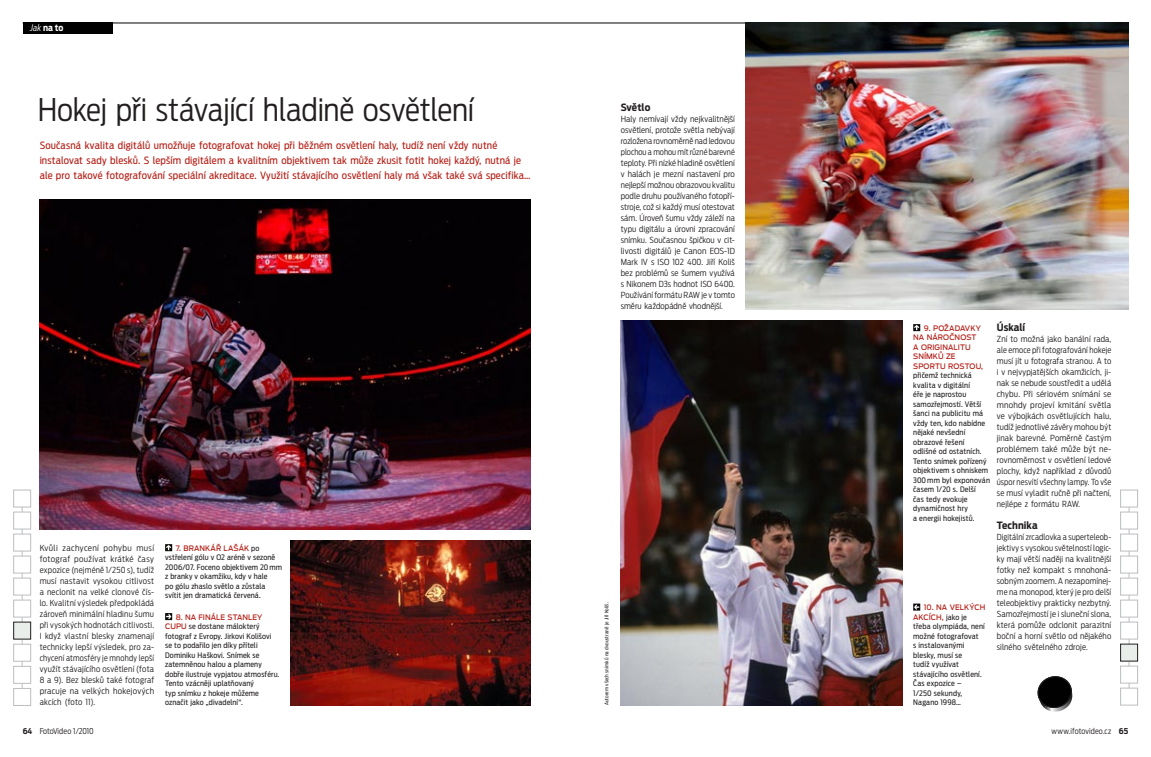
<style>
.page{position:relative;width:1151px;height:757px;background:#fff}
.page>*{position:absolute;margin:0;border:0;box-sizing:border-box;transform-origin:0 0}
.t1{font:300 condensed 31px "Antenna OT";letter-spacing:-.01em;color:#231f20}
.t2{font:condensed 10px/15px "Antenna OT";letter-spacing:.015em;color:#b41d15}
.t3{font:700 condensed 10px "Antenna OT";letter-spacing:.005em;color:#231f20}
.t4{font:700 condensed 9px "Antenna OT";color:#fff}
.t5{font:300 condensed 8.3px/11px "Antenna OT";letter-spacing:.015em;color:#231f20;text-align:justify}
.t6{font:300 condensed 8.3px/11px "Antenna OT";letter-spacing:.015em;color:#231f20;text-align:justify;scale:1.05 1}
.t7{font:300 condensed 8.3px/11px "Antenna OT";letter-spacing:.015em;color:#231f20;text-align:justify;scale:1.07 1}
.t8{font:300 condensed 8px "Antenna OT";letter-spacing:.01em;color:#231f20}
.t9{font:300 condensed 8px "Antenna OT";letter-spacing:-.015em;color:#231f20}
.t10{font:condensed 7.5px/9.5px "Antenna OT";letter-spacing:.015em;color:#231f20}
.t11{font:500 7.5px/9.5px "Antenna OT";letter-spacing:.01em;color:#b41d15;scale:.94 1}
.t12{font:condensed 5px "Antenna OT";letter-spacing:.01em;color:#231f20}
.s1{font-weight:300;font-style:italic}
.s2{font-weight:500;font-stretch:normal;color:#b41d15}
.s3{font-weight:700}
</style>
<div class="page">
<img style="left:40px;top:199px;width:490px;height:330px">
<img style="left:291px;top:540px;width:239px;height:165px">
<hr style="left:22px;top:496px;width:1px;height:203px;background:#bcbdc0">
<div style="left:13px;top:644px;width:18px;height:17px;background:#fff;border:1px solid #bcbdc0"></div>
<div style="left:14px;top:622px;width:17px;height:17px;background:#e9eeeb"></div>
<div style="left:13px;top:622px;width:18px;height:17px;border:1px solid #231f20"></div>
<div style="left:13px;top:600px;width:18px;height:17px;background:#fff;border:1px solid #bcbdc0"></div>
<div style="left:13px;top:578px;width:18px;height:17px;background:#fff;border:1px solid #bcbdc0"></div>
<div style="left:13px;top:556px;width:18px;height:17px;background:#fff;border:1px solid #bcbdc0"></div>
<div style="left:13px;top:534px;width:18px;height:17px;background:#fff;border:1px solid #bcbdc0"></div>
<div style="left:13px;top:512px;width:18px;height:17px;background:#fff;border:1px solid #bcbdc0"></div>
<div style="left:13px;top:490px;width:18px;height:17px;background:#fff;border:1px solid #bcbdc0"></div>
<div style="left:13px;top:688px;width:18px;height:18px;background:#fff;border:1px solid #bcbdc0"></div>
<div style="left:13px;top:666px;width:18px;height:17px;background:#fff;border:1px solid #bcbdc0"></div>
<div style="left:23px;top:23px;width:89px;height:11px;background:#010101"></div>
<hr style="left:23px;top:23px;width:1105px;height:1px;background:#010101">
<img style="left:746px;top:23px;width:382px;height:286px">
<img style="left:620px;top:320px;width:283px;height:385px">
<svg style="left:165px;top:544px;width:7px;height:7px"></svg>
<svg style="left:913px;top:603px;width:7px;height:7px"></svg>
<svg style="left:913px;top:324px;width:7px;height:7px"></svg>
<svg style="left:165px;top:613px;width:7px;height:7px"></svg>
<hr style="left:1129px;top:496px;width:1px;height:203px;background:#bcbdc0">
<div style="left:1120px;top:644px;width:17px;height:17px;background:#e9eeeb"></div>
<div style="left:1120px;top:644px;width:18px;height:17px;border:1px solid #231f20"></div>
<div style="left:1120px;top:622px;width:18px;height:17px;background:#fff;border:1px solid #bcbdc0"></div>
<div style="left:1120px;top:600px;width:18px;height:17px;background:#fff;border:1px solid #bcbdc0"></div>
<div style="left:1120px;top:578px;width:18px;height:17px;background:#fff;border:1px solid #bcbdc0"></div>
<div style="left:1120px;top:556px;width:18px;height:17px;background:#fff;border:1px solid #bcbdc0"></div>
<div style="left:1120px;top:534px;width:18px;height:17px;background:#fff;border:1px solid #bcbdc0"></div>
<div style="left:1120px;top:512px;width:18px;height:17px;background:#fff;border:1px solid #bcbdc0"></div>
<div style="left:1120px;top:490px;width:18px;height:17px;background:#fff;border:1px solid #bcbdc0"></div>
<div style="left:1120px;top:688px;width:18px;height:17px;background:#fff;border:1px solid #bcbdc0"></div>
<div style="left:1120px;top:666px;width:18px;height:17px;background:#fff;border:1px solid #bcbdc0"></div>
<svg style="left:1037px;top:676px;width:36px;height:36px"></svg>
<p class="t4" style="left:30px;top:22px;width:35px"><span class="s1">Jak</span> na to</p>
<h1 class="t1" style="left:38px;top:89px;width:438px">Hokej při stávající hladině osvětlení</h1>
<p class="t2" style="left:40px;top:137px;width:492px">Současná kvalita digitálů umožňuje fotografovat hokej při běžném osvětlení haly, tudíž není vždy nutné instalovat sady blesků. S lepším digitálem a kvalitním objektivem tak může zkusit fotit hokej každý, nutná je ale pro takové fotografování speciální akreditace. Využití stávajícího osvětlení haly má však také svá specifika…</p>
<h2 class="t3" style="left:621px;top:101px;width:31px">Světlo</h2>
<p class="t6" style="left:621px;top:113px;width:110px">Haly nemívají vždy nejkvalitnější osvětlení, protože světla nebývají rozložena rovnoměrně nad ledovou plochou amohou mít různé barevné teploty. Při nízké hladině osvětlení v halách je mezní nastavení pro nejlepší možnou obrazovou kvalitu podle druhu používaného fotopří&shy;stroje, což si každý musí otestovat sám. Úroveň šumu vždy záleží na typu digitálu a úrovni zpracování snímku. Současnou špičkou v cit&shy;livosti digitálů je Canon EOS-1D Mark IV s ISO 102 400. Jiří Koliš bez problémů se šumem využívá s Nikonem D3s hodnot ISO 6400.<br>Používání formátu RAW je v tomto směru každopádně vhodnější.</p>
<p class="t7" style="left:40px;top:542px;width:108px">Kvůli zachycení pohybu musí fotograf používat krátké časy expozice (nejméně 1/250 s), tudíž musí nastavit vysokou citlivost a neclonit na velké clonové čís&shy;lo. Kvalitní výsledek předpokládá zároveň minimální hladinu šumu při vysokých hodnotách citlivosti.<br>I když vlastní blesky znamenají technicky lepší výsledek, pro za&shy;chycení atmosféry je mnohdy lepší využít stávajícího osvětlení (fota 8 a 9). Bez blesků také fotograf pracuje na velkých hokejových akcích (foto 11).</p>
<p class="t10" style="left:165px;top:543px;width:118px;text-indent:11px"><span class="s2">7. BRANKÁŘ LAŠÁK</span> po vstřelení gólu v O2 aréně v sezoně<br>2006/07. Foceno objektivem 20mm z branky v okamžiku, kdy v hale<br>po gólu zhaslo světlo a zůstala svítit jen dramatická červená.</p>
<p class="t10" style="left:165px;top:612px;width:116px;text-indent:11px"><span class="s2">8. NA FINÁLE STAN LEY<br>CUPU</span> se dostane málokterý fotograf z Evropy. Jirkovi Kolišovi se to podařilo jen díky příteli<br>Dominiku Haškovi. Snímek se zatemněnou halou a plameny dobře ilustruje vypjatou atmosféru.<br>Tento vzácněji uplatňovaný<br>typ snímku z hokeje můžeme označit jako „divadelní“.</p>
<p class="t12" style="left:603px;top:705px;width:104px;rotate:-90deg">Autorem všech snímků na dvoustraně je Jiří Koliš.</p>
<h2 class="t3" style="left:997px;top:321px;width:30px">Úskalí</h2>
<p class="t5" style="left:997px;top:333px;width:116px">Zní to možná jako banální rada, ale emoce při fotografování hokeje musí jít u fotografa stranou. A to i v nejvypjatějších okamžicích, ji&shy;nak se nebude soustředit a udělá chybu. Při sériovém snímání se mnohdy projeví kmitání světla ve výbojkách osvětlujících halu, tudíž jednotlivé závěry mohou být jinak barevné. Poměrně častým problémem také může být ne&shy;rovnoměrnost v osvětlení ledové plochy, když například z důvodů úspor nesvítí všechny lampy. To vše se musí vyladit ručně při načtení, nejlépe z formátu RAW.</p>
<h2 class="t3" style="left:997px;top:519px;width:42px">Technika</h2>
<p class="t5" style="left:997px;top:531px;width:116px">Digitální zrcadlovka a superteleob&shy;jektivy s vysokou světelností logic&shy;ky mají větší naději na kvalitnější fotky než kompakt s mnohoná&shy;sobným zoomem. A nezapomínej&shy;me na monopod, který je pro delší teleobjektivy prakticky nezbytný.<br>Samozřejmostí je i sluneční slona, která pomůže odclonit parazitní boční a horní světlo od nějakého silného světelného zdroje.</p>
<p class="t11" style="left:913px;top:323px;width:76px;text-indent:11px">9. POŽADAVKY<br>NA NÁROČNOST<br>A ORIGINALITU<br>SN ÍMKŮ ZE<br>SPORTU ROSTOU,</p>
<p class="t10" style="left:913px;top:370px;width:78px">přičemž technická kvalita v digitální<br>éře je naprostou samozřejmostí. Větší šanci na publicitu má vždy ten, kdo nabídne nějaké nevšední obrazové řešení<br>odlišné od ostatních.<br>Tento snímek pořízený objektivem s ohniskem<br>300mm byl exponován časem 1/20 s. Delší<br>čas tedy evokuje dynamičnost hry<br>a energii hokejistů.</p>
<p class="t10" style="left:913px;top:602px;width:74px;text-indent:11px"><span class="s2">10. NA VELKÝCH<br>AKCÍCH,</span> jako je třeba olympiáda, není možné fotografovat<br>s instalovanými blesky, musí se<br>tudíž využívat stávajícího osvětlení.<br>Čas expozice –<br>1/250 sekundy,<br>Nagano 1998…</p>
<p class="t9" style="left:23px;top:725px;width:73px"><span class="s3">64</span> FotoVideo 1/2010</p>
<p class="t8" style="left:1051px;top:725px;width:78px">www.ifotovideo.cz <span class="s3">65</span></p>
</div>
